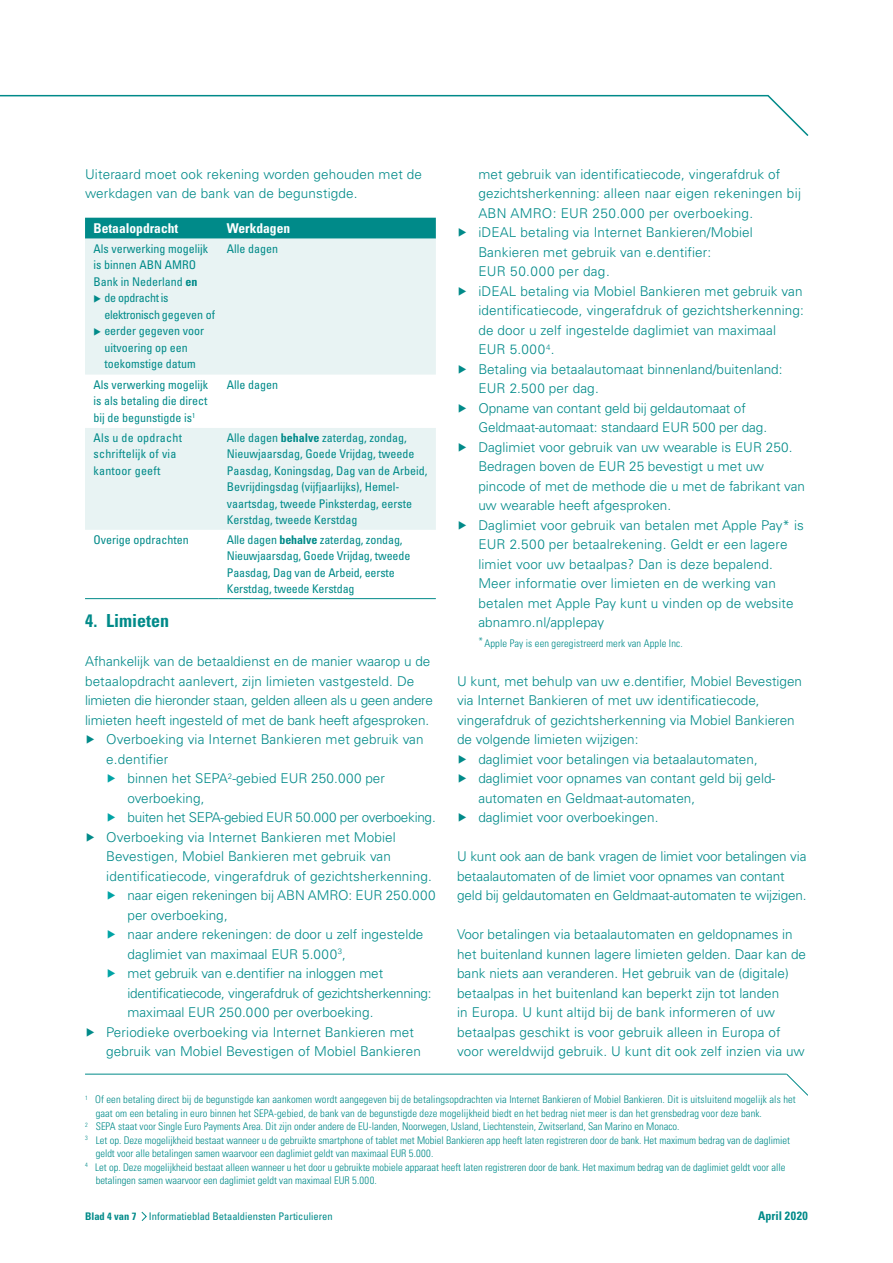
<style>
.page{position:relative;width:893px;height:1263px;background:#fff}
.page>*{position:absolute;margin:0;border:0;box-sizing:border-box;transform-origin:0 0}
.t1{font:700 condensed 18px "Univers LT Std";color:#008a89}
.t2{font:300 13.5px/19.5px "Univers LT Std";color:#008a89}
.t3{font:300 13.5px "Univers LT Std";letter-spacing:-.02em;color:#008a89}
.t4{font:300 13.5px "Univers LT Std";letter-spacing:.02em;color:#008a89}
.t5{font:700 condensed 13.5px "Univers LT Std";color:#fff}
.t6{font:condensed 12px/16.5px "Univers LT Std";color:#008a89}
.t7{font:condensed 12px/16.5px "Univers LT Std";letter-spacing:.02em;color:#008a89}
.t8{font:condensed 12px/16.5px "Univers LT Std";letter-spacing:-.03em;color:#008a89}
.t9{font:700 condensed 12px "Univers LT Std";color:#008a89}
.t10{font:300 condensed 10.5px "Univers LT Std";color:#008a89}
.t11{font:condensed 10.5px "Univers LT Std";color:#008a89}
.s1{font-weight:700}
.s2{color:#00a3a5}
</style>
<div class="page">
<svg style="left:0;top:94px;width:809px;height:42px"></svg>
<div style="left:85px;top:218px;width:351px;height:21px;background:#008a89"></div>
<svg style="left:85px;top:239px;width:351px;height:291px;fill:#e8f3f3"></svg>
<hr style="left:85px;top:598px;width:133px;height:1px;background:#008a89">
<hr style="left:218px;top:598px;width:218px;height:1px;background:#008a89">
<svg style="left:141px;top:1211px;width:6px;height:10px"></svg>
<hr style="left:85px;top:1074px;width:702px;height:1px;background:#008a89">
<svg style="left:787px;top:1074px;width:21px;height:21px"></svg>
<p class="t2" style="left:85px;top:164px;width:338px">Uiteraard moet ook rekening worden gehouden met de werkdagen van de bank van de begunstigde.</p>
<p class="t5" style="left:94px;top:220px;width:86px">Betaalopdracht</p>
<p class="t5" style="left:227px;top:220px;width:65px">Werkdagen</p>
<p class="t6" style="left:94px;top:240px;width:116px">Als verwerking mogelijk is binnen ABN AMRO<br>Bank in Nederland <span class="s1">en</span></p>
<p class="t8" style="left:105px;top:289px;width:112px;text-indent:-11px">◆ de opdracht is elektronisch gegeven of</p>
<p class="t6" style="left:94px;top:322px;width:112px;text-align:center">◆ eerder gegeven voor uitvoering op een toekomstige datum</p>
<p class="t6" style="left:227px;top:240px;width:53px">Alle dagen</p>
<p class="t6" style="left:94px;top:376px;width:116px;text-align:justify">Als verwerking mogelijk is als betaling die direct bij de begunstigde is<sup>1</sup></p>
<p class="t6" style="left:227px;top:376px;width:53px">Alle dagen</p>
<p class="t7" style="left:94px;top:429px;width:90px">Als u de opdracht schriftelijk of via kantoor geeft</p>
<p class="t6" style="left:227px;top:429px;width:202px">Alle dagen <span class="s1">behalve</span> zaterdag, zondag, Nieuwjaarsdag, Goede Vrijdag, tweede Paasdag, Koningsdag, Dag van de Arbeid, Bevrijdingsdag (vijfjaarlijks), Hemel&shy;vaartsdag, tweede Pinksterdag, eerste Kerstdag, tweede Kerstdag</p>
<p class="t6" style="left:94px;top:531px;width:97px">Overige opdrachten</p>
<p class="t6" style="left:227px;top:531px;width:185px">Alle dagen <span class="s1">behalve</span> zaterdag, zondag, Nieuwjaarsdag, Goede Vrijdag, tweede Paasdag, Dag van de Arbeid, eerste Kerstdag, tweede Kerstdag</p>
<h1 class="t1" style="left:85px;top:610px;width:86px">4. Limieten</h1>
<p class="t2" style="left:85px;top:652px;width:347px">Afhankelijk van de betaaldienst en de manier waarop u de</p>
<p class="t2" style="left:85px;top:671px;width:331px">betaalopdracht aanlevert, zijn limieten vastgesteld. De</p>
<p class="t3" style="left:85px;top:692px;width:349px">limieten die hieronder staan, gelden alleen als u geen andere</p>
<p class="t2" style="left:85px;top:710px;width:346px">limieten heeft ingesteld of met de bank heeft afgesproken.</p>
<p class="t2" style="left:85px;top:730px;width:340px">▶ Overboeking via Internet Bankieren met gebruik van</p>
<p class="t2" style="left:106px;top:749px;width:64px">e.dentifier</p>
<p class="t2" style="left:106px;top:769px;width:280px"><span class="s2">▶</span> binnen het SEPA<sup>2</sup>-gebied EUR 250.000 per</p>
<p class="t2" style="left:128px;top:788px;width:79px">overboeking,</p>
<p class="t3" style="left:106px;top:809px;width:331px"><span class="s2">▶</span> buiten het SEPA-gebied EUR 50.000 per overboeking.</p>
<p class="t2" style="left:85px;top:827px;width:312px">▶ Overboeking via Internet Bankieren met Mobiel</p>
<p class="t2" style="left:106px;top:847px;width:286px">Bevestigen, Mobiel Bankieren met gebruik van</p>
<p class="t2" style="left:106px;top:866px;width:327px">identificatiecode, vingerafdruk of gezichtsherkenning.</p>
<p class="t2" style="left:106px;top:886px;width:331px"><span class="s2">▶</span> naar eigen rekeningen bij ABN AMRO: EUR 250.000</p>
<p class="t2" style="left:128px;top:905px;width:102px">per overboeking,</p>
<p class="t2" style="left:106px;top:925px;width:319px"><span class="s2">▶</span> naar andere rekeningen: de door u zelf ingestelde</p>
<p class="t2" style="left:128px;top:944px;width:220px">daglimiet van maximaal EUR 5.000<sup>3</sup>,</p>
<p class="t2" style="left:106px;top:964px;width:278px"><span class="s2">▶</span> met gebruik van e.dentifier na inloggen met</p>
<p class="t3" style="left:128px;top:985px;width:305px">identificatiecode, vingerafdruk of gezichtsherkenning:</p>
<p class="t2" style="left:128px;top:1003px;width:248px">maximaal EUR 250.000 per overboeking.</p>
<p class="t2" style="left:85px;top:1022px;width:331px">▶ Periodieke overboeking via Internet Bankieren met</p>
<p class="t2" style="left:106px;top:1042px;width:316px">gebruik van Mobiel Bevestigen of Mobiel Bankieren</p>
<p class="t2" style="left:478px;top:164px;width:303px">met gebruik van identificatiecode, vingerafdruk of</p>
<p class="t4" style="left:478px;top:185px;width:324px">gezichtsherkenning: alleen naar eigen rekeningen bij</p>
<p class="t4" style="left:478px;top:205px;width:276px">ABN AMRO: EUR 250.000 per overboeking.</p>
<p class="t2" style="left:457px;top:223px;width:297px">▶ iDEAL betaling via Internet Bankieren/Mobiel</p>
<p class="t2" style="left:478px;top:242px;width:234px">Bankieren met gebruik van e.dentifier:</p>
<p class="t4" style="left:478px;top:263px;width:133px">EUR 50.000 per dag.</p>
<p class="t2" style="left:457px;top:281px;width:347px">▶ iDEAL betaling via Mobiel Bankieren met gebruik van</p>
<p class="t2" style="left:478px;top:301px;width:327px">identificatiecode, vingerafdruk of gezichtsherkenning:</p>
<p class="t2" style="left:478px;top:320px;width:299px">de door u zelf ingestelde daglimiet van maximaal</p>
<p class="t2" style="left:478px;top:340px;width:78px">EUR 5.000<sup>4</sup>.</p>
<p class="t2" style="left:457px;top:359px;width:327px">▶ Betaling via betaalautomaat binnenland/buitenland:</p>
<p class="t2" style="left:478px;top:379px;width:122px">EUR 2.500 per dag.</p>
<p class="t2" style="left:457px;top:398px;width:290px">▶ Opname van contant geld bij geldautomaat of</p>
<p class="t2" style="left:478px;top:418px;width:290px">Geldmaat-automaat: standaard EUR 500 per dag.</p>
<p class="t2" style="left:457px;top:437px;width:337px">▶ Daglimiet voor gebruik van uw wearable is EUR 250.</p>
<p class="t2" style="left:478px;top:457px;width:287px">Bedragen boven de EUR 25 bevestigt u met uw</p>
<p class="t2" style="left:478px;top:476px;width:328px">pincode of met de methode die u met de fabrikant van</p>
<p class="t2" style="left:478px;top:496px;width:194px">uw wearable heeft afgesproken.</p>
<p class="t2" style="left:457px;top:515px;width:348px">▶ Daglimiet voor gebruik van betalen met Apple Pay* is</p>
<p class="t2" style="left:478px;top:535px;width:311px">EUR 2.500 per betaalrekening. Geldt er een lagere</p>
<p class="t2" style="left:478px;top:554px;width:296px">limiet voor uw betaalpas? Dan is deze bepalend.</p>
<p class="t2" style="left:478px;top:574px;width:299px">Meer informatie over limieten en de werking van</p>
<p class="t2" style="left:478px;top:593px;width:317px">betalen met Apple Pay kunt u vinden op de website</p>
<p class="t2" style="left:478px;top:613px;width:127px">abnamro.nl/applepay</p>
<p class="t10" style="left:479px;top:637px;width:206px">*Apple Pay is een geregistreerd merk van Apple Inc.</p>
<p class="t2" style="left:457px;top:671px;width:347px">U kunt, met behulp van uw e.dentifier, Mobiel Bevestigen</p>
<p class="t2" style="left:457px;top:691px;width:304px">via Internet Bankieren of met uw identificatiecode,</p>
<p class="t2" style="left:457px;top:710px;width:339px">vingerafdruk of gezichtsherkenning via Mobiel Bankieren</p>
<p class="t2" style="left:457px;top:730px;width:183px">de volgende limieten wijzigen:</p>
<p class="t2" style="left:457px;top:749px;width:302px">▶ daglimiet voor betalingen via betaalautomaten,</p>
<p class="t2" style="left:457px;top:769px;width:320px">▶ daglimiet voor opnames van contant geld bij geld-</p>
<p class="t2" style="left:478px;top:788px;width:218px">automaten en Geldmaat-automaten,</p>
<p class="t2" style="left:457px;top:808px;width:203px">▶ daglimiet voor overboekingen.</p>
<p class="t2" style="left:457px;top:847px;width:351px">U kunt ook aan de bank vragen de limiet voor betalingen via betaalautomaten of de limiet voor opnames van contant geld bij geldautomaten en Geldmaat-automaten te wijzigen.</p>
<p class="t2" style="left:457px;top:925px;width:350px">Voor betalingen via betaalautomaten en geldopnames in het buitenland kunnen lagere limieten gelden. Daar kan de bank niets aan veranderen. Het gebruik van de (digitale) betaalpas in het buitenland kan beperkt zijn tot landen<br>in Europa. U kunt altijd bij de bank informeren of uw betaalpas geschikt is voor gebruik alleen in Europa of voor wereldwijd gebruik. U kunt dit ook zelf inzien via uw</p>
<p class="t10" style="left:85px;top:1093px;width:712px"><sup>1</sup> Of een betaling direct bij de begunstigde kan aankomen wordt aangegeven bij de betalingsopdrachten via Internet Bankieren of Mobiel Bankieren. Dit is uitsluitend mogelijk als het</p>
<p class="t10" style="left:96px;top:1106px;width:668px">gaat om een betaling in euro binnen het SEPA-gebied, de bank van de begunstigde deze mogelijkheid biedt en het bedrag niet meer is dan het grensbedrag voor deze bank.</p>
<p class="t10" style="left:85px;top:1120px;width:596px"><sup>2</sup> SEPA staat voor Single Euro Payments Area. Dit zijn onder andere de EU-landen, Noorwegen, IJsland, Liechtenstein, Zwitserland, San Marino en Monaco.</p>
<p class="t10" style="left:85px;top:1133px;width:707px"><sup>3</sup> Let op. Deze mogelijkheid bestaat wanneer u de gebruikte smartphone of tablet met Mobiel Bankieren app heeft laten registreren door de bank. Het maximum bedrag van de daglimiet</p>
<p class="t10" style="left:96px;top:1147px;width:339px">geldt voor alle betalingen samen waarvoor een daglimiet geldt van maximaal EUR 5.000.</p>
<p class="t10" style="left:85px;top:1160px;width:702px"><sup>4</sup> Let op. Deze mogelijkheid bestaat alleen wanneer u het door u gebruikte mobiele apparaat heeft laten registreren door de bank. Het maximum bedrag van de daglimiet geldt voor alle</p>
<p class="t10" style="left:96px;top:1174px;width:283px">betalingen samen waarvoor een daglimiet geldt van maximaal EUR 5.000.</p>
<p class="t11" style="left:85px;top:1209px;width:249px"><span class="s1">Blad 4 van 7</span> Informatieblad Betaaldiensten Particulieren</p>
<p class="t9" style="left:758px;top:1208px;width:51px">April 2020</p>
</div>
